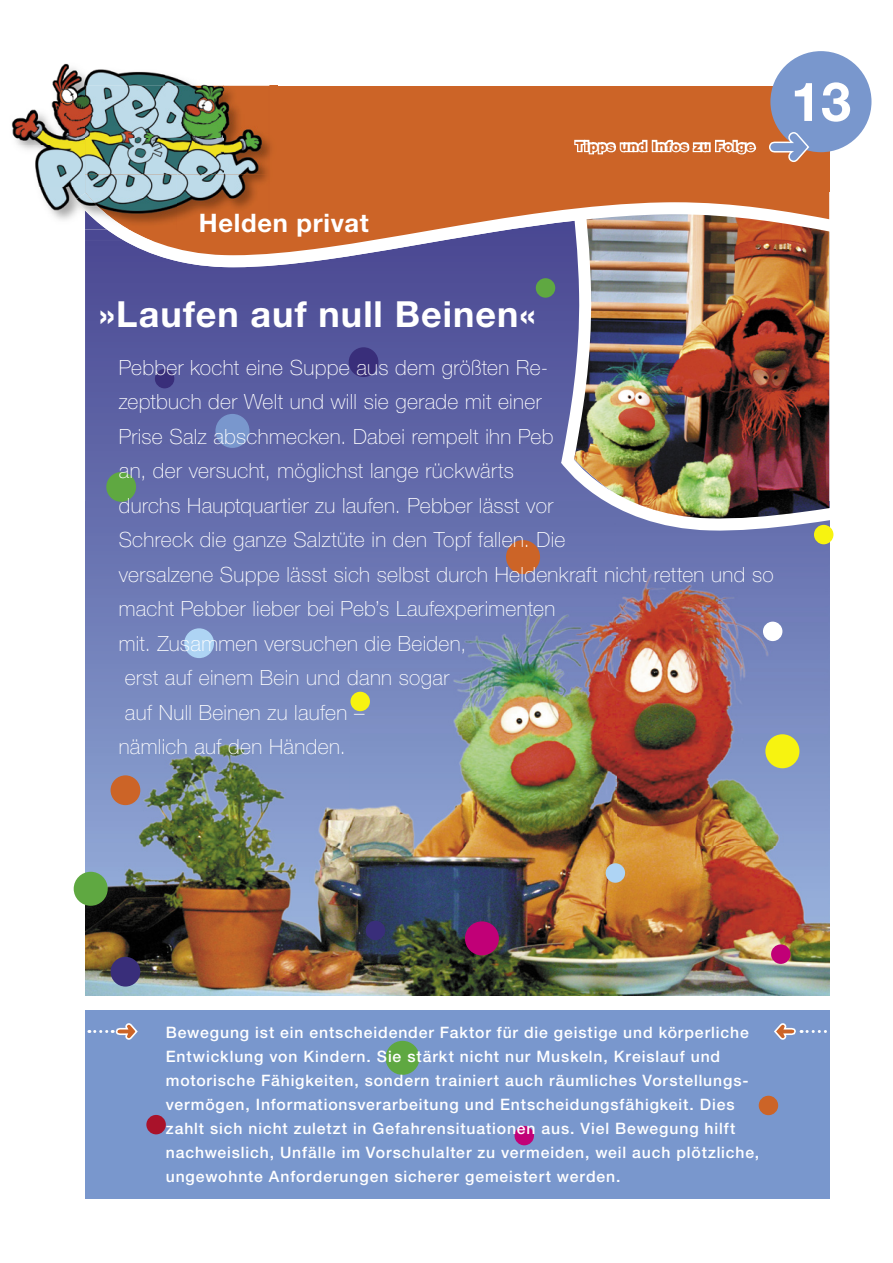
<style>
.page{position:relative;width:893px;height:1263px;background:#fff}
.page>*{position:absolute;margin:0;border:0;box-sizing:border-box;transform-origin:0 0}
.t1{font:700 54px "Helvetica Neue LT Std";color:#fff}
.t2{font:700 36px "Helvetica Neue LT Std";letter-spacing:.03em;color:#fff}
.t3{font:700 25.5px "Helvetica Neue LT Std";letter-spacing:.03em;color:#fff}
.t4{font:100 21px/34.5px "Helvetica Neue LT Std";letter-spacing:.015em;color:#fff}
.t5{font:500 15.75px/24px "Helvetica Neue LT Std";letter-spacing:.055em;color:#fff}
.t6{font:800 12.75px "Helvetica Neue LT Std";letter-spacing:.075em;color:#cc6427}
</style>
<div class="page">
<div style="left:85px;top:1010px;width:744px;height:189px;background:#7997cd"></div>
<svg style="left:85px;top:267px;width:432px;height:234px;background:#585ca0"></svg>
<img style="left:85px;top:501px;width:744px;height:494px">
<div style="left:85px;top:86px;width:744px;height:105px;background:#cc6427"></div>
<svg style="left:277px;top:191px;width:240px;height:2px"></svg>
<svg style="left:85px;top:193px;width:432px;height:74px;fill:#cc6427"></svg>
<img style="left:269px;top:85px;width:8px;height:145px">
<img style="left:85px;top:230px;width:22px;height:11px">
<img style="left:153px;top:230px;width:116px;height:11px">
<img style="left:107px;top:230px;width:46px;height:11px">
<img style="left:52px;top:63px;width:217px;height:40px">
<img style="left:11px;top:103px;width:74px;height:117px">
<img style="left:85px;top:86px;width:184px;height:88px">
<img style="left:85px;top:174px;width:184px;height:56px">
<img style="left:76px;top:193px;width:53px;height:37px">
<img style="left:517px;top:51px;width:355px;height:489px">
<svg style="left:89px;top:1023px;width:49px;height:17px"></svg>
<svg style="left:774px;top:1022px;width:56px;height:18px"></svg>
<div style="left:111px;top:775px;width:29px;height:30px;background:#cc6427;border-radius:50%"></div>
<div style="left:536px;top:278px;width:19px;height:20px;background:#5fa841;border-radius:50%"></div>
<div style="left:814px;top:525px;width:19px;height:19px;background:#f7f310;border-radius:50%"></div>
<div style="left:350px;top:692px;width:20px;height:19px;background:#f7f310;border-radius:50%"></div>
<div style="left:106px;top:472px;width:30px;height:30px;background:#5fa841;border-radius:50%"></div>
<div style="left:765px;top:734px;width:34px;height:34px;background:#f7f310;border-radius:50%"></div>
<div style="left:465px;top:921px;width:34px;height:34px;background:#c10077;border-radius:50%"></div>
<div style="left:506px;top:540px;width:34px;height:34px;background:#cc6427;border-radius:50%"></div>
<div style="left:215px;top:414px;width:34px;height:34px;background:#7997cd;border-radius:50%"></div>
<div style="left:184px;top:628px;width:30px;height:30px;background:#aed4f4;border-radius:50%"></div>
<div style="left:111px;top:957px;width:29px;height:29px;background:#392e7a;border-radius:50%"></div>
<div style="left:759px;top:1096px;width:19px;height:19px;background:#cc6427;border-radius:50%"></div>
<div style="left:771px;top:944px;width:19px;height:20px;background:#c10077;border-radius:50%"></div>
<div style="left:763px;top:622px;width:19px;height:19px;background:#fff;border-radius:50%"></div>
<div style="left:606px;top:863px;width:19px;height:20px;background:#aed4f4;border-radius:50%"></div>
<div style="left:155px;top:369px;width:19px;height:19px;background:#392e7a;border-radius:50%"></div>
<div style="left:146px;top:1115px;width:20px;height:19px;background:#a9122a;border-radius:50%"></div>
<div style="left:514px;top:1126px;width:20px;height:19px;background:#c10077;border-radius:50%"></div>
<div style="left:366px;top:921px;width:19px;height:19px;background:#392e7a;border-radius:50%"></div>
<div style="left:74px;top:872px;width:34px;height:34px;background:#5fa841;border-radius:50%"></div>
<div style="left:349px;top:347px;width:29px;height:30px;background:#392e7a;border-radius:50%"></div>
<div style="left:386px;top:1041px;width:34px;height:34px;background:#5fa841;border-radius:50%"></div>
<p class="t3" style="left:199px;top:207px;width:172px">Helden privat</p>
<p class="t6" style="left:576px;top:138px;width:180px">Tipps und Infos zu Folge</p>
<h1 class="t1" style="left:791px;top:68px;width:62px">13</h1>
<h2 class="t2" style="left:99px;top:292px;width:438px">»Laufen auf null Beinen«</h2>
<p class="t4" style="left:119px;top:350px;width:657px">Pebber kocht eine Suppe aus dem größten Re-<br>zeptbuch der Welt und will sie gerade mit einer<br>Prise Salz abschmecken. Dabei rempelt ihn Peb<br>an, der versucht, möglichst lange rückwärts<br>durchs Hauptquartier zu laufen. Pebber lässt vor<br>Schreck die ganze Salztüte in den Topf fallen. Die<br>versalzene Suppe lässt sich selbst durch Heldenkraft nicht retten und so macht Pebber lieber bei Peb’s Laufexperimenten<br>mit. Zusammen versuchen die Beiden,<br>erst auf einem Bein und dann sogar<br>auf Null Beinen zu laufen –<br>nämlich auf den Händen.</p>
<p class="t5" style="left:166px;top:1020px;width:595px">Bewegung ist ein entscheidender Faktor für die geistige und körperliche Entwicklung von Kindern. Sie stärkt nicht nur Muskeln, Kreislauf und motorische Fähigkeiten, sondern trainiert auch räumliches Vorstellungs&shy;vermögen, Informationsverarbeitung und Entscheidungsfähigkeit. Dies zahlt sich nicht zuletzt in Gefahrensituationen aus. Viel Bewegung hilft nachweislich, Unfälle im Vorschulalter zu vermeiden, weil auch plötzliche, ungewohnte Anforderungen sicherer gemeistert werden.</p>
</div>
